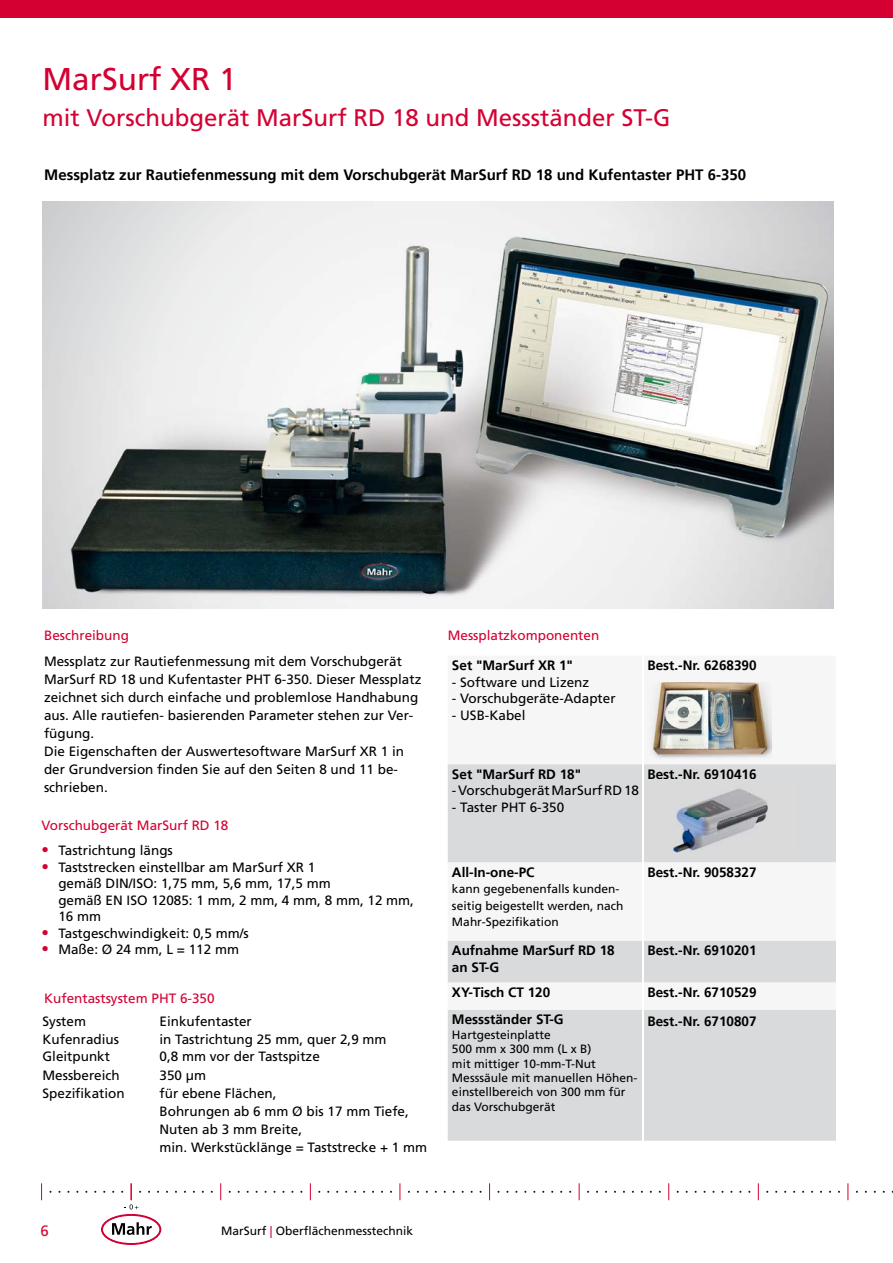
<style>
.page{position:relative;width:893px;height:1263px;background:#fff}
.page>*{position:absolute;margin:0;border:0;box-sizing:border-box;transform-origin:0 0}
.t1{font:31.5px "Frutiger LT Pro";color:#d40032}
.t2{font:24px "Frutiger LT Pro";color:#d40032}
.t3{font:700 15px "Frutiger LT Pro";color:#000}
.t4{font:15px "Frutiger LT Pro";color:#d40032}
.t5{font:13.5px/18px "Frutiger LT Pro";color:#000}
.t6{font:700 13.5px/16.5px "Frutiger LT Pro";color:#000}
.t7{font:13.5px "Frutiger LT Pro";color:#d40032}
.t8{font:12px/14.4px "Frutiger LT Pro";color:#000}
.s1{font-weight:300;font-size:15px;color:#d40032}
.s2{color:#d40032}
</style>
<div class="page">
<img style="left:43px;top:202px;width:790px;height:406px">
<svg style="left:448px;top:764px;width:388px;height:377px;fill:#d9dadb"></svg>
<hr style="left:643px;top:764px;width:1px;height:98px;background:#fff">
<hr style="left:643px;top:862px;width:1px;height:79px;background:#fff">
<hr style="left:643px;top:941px;width:1px;height:41px;background:#fff">
<svg style="left:643px;top:982px;width:1px;height:28px"></svg>
<hr style="left:643px;top:1010px;width:1px;height:131px;background:#fff">
<img style="left:647px;top:683px;width:125px;height:76px">
<img style="left:647px;top:780px;width:154px;height:75px">
<div style="left:0;top:0;width:893px;height:17px;background:#d40032"></div>
<svg style="left:41px;top:1183px;width:1px;height:17px"></svg>
<svg style="left:94px;top:1183px;width:74px;height:61px"></svg>
<svg style="left:220px;top:1183px;width:1px;height:17px"></svg>
<svg style="left:310px;top:1183px;width:1px;height:17px"></svg>
<svg style="left:400px;top:1183px;width:1px;height:17px"></svg>
<svg style="left:489px;top:1183px;width:1px;height:17px"></svg>
<svg style="left:579px;top:1183px;width:1px;height:17px"></svg>
<svg style="left:668px;top:1183px;width:1px;height:17px"></svg>
<svg style="left:758px;top:1183px;width:1px;height:17px"></svg>
<svg style="left:847px;top:1183px;width:1px;height:17px"></svg>
<h1 class="t1" style="left:43px;top:61px;width:196px">MarSurf XR 1</h1>
<h2 class="t2" style="left:43px;top:104px;width:629px">mit Vorschubgerät MarSurf RD 18 und Messständer ST-G</h2>
<p class="t3" style="left:44px;top:165px;width:703px">Messplatz zur Rautiefenmessung mit dem Vorschubgerät MarSurf RD 18 und Kufentaster PHT 6-350</p>
<p class="t7" style="left:44px;top:627px;width:86px">Beschreibung</p>
<p class="t7" style="left:448px;top:627px;width:153px">Messplatzkomponenten</p>
<p class="t5" style="left:44px;top:652px;width:379px">Messplatz zur Rautiefenmessung mit dem Vorschubgerät MarSurf RD 18 und Kufentaster PHT 6-350. Dieser Messplatz zeichnet sich durch einfache und problemlose Handhabung aus. Alle rautiefen- basierenden Parameter stehen zur Ver&shy;fügung.<br>Die Eigenschaften der Auswertesoftware MarSurf XR 1 in der Grundversion finden Sie auf den Seiten 8 und 11 be&shy;schrieben.</p>
<p class="t7" style="left:42px;top:817px;width:188px">Vorschubgerät MarSurf RD 18</p>
<p class="t6" style="left:452px;top:657px;width:123px">Set "MarSurf XR 1"</p>
<p class="t5" style="left:452px;top:673px;width:139px">- Software und Lizenz</p>
<p class="t5" style="left:452px;top:689px;width:165px">- Vorschubgeräte-Adapter</p>
<p class="t5" style="left:452px;top:706px;width:75px">- USB-Kabel</p>
<p class="t6" style="left:452px;top:766px;width:131px">Set "MarSurf RD 18"</p>
<p class="t5" style="left:452px;top:782px;width:189px">- Vorschubgerät MarSurf RD 18</p>
<p class="t5" style="left:452px;top:798px;width:114px">- Taster PHT 6-350</p>
<p class="t6" style="left:647px;top:657px;width:111px">Best.-Nr. 6268390</p>
<p class="t6" style="left:647px;top:766px;width:111px">Best.-Nr. 6910416</p>
<p class="t5" style="left:41px;top:842px;width:133px"><span class="s1">•</span> Tastrichtung längs</p>
<p class="t5" style="left:58px;top:859px;width:357px;line-height:16.5px;text-indent:-17px"><span class="s1">•</span> Taststrecken einstellbar am MarSurf XR 1<br>gemäß DIN/ISO: 1,75 mm, 5,6 mm, 17,5 mm<br>gemäß EN ISO 12085: 1 mm, 2 mm, 4 mm, 8 mm, 12 mm,<br>16 mm</p>
<p class="t5" style="left:41px;top:924px;width:209px"><span class="s1">•</span> Tastgeschwindigkeit: 0,5 mm/s</p>
<p class="t5" style="left:41px;top:941px;width:199px"><span class="s1">•</span> Maße: Ø 24 mm, L = 112 mm</p>
<p class="t7" style="left:44px;top:990px;width:172px">Kufentastsystem PHT 6-350</p>
<p class="t5" style="left:43px;top:1012px;width:45px">System</p>
<p class="t5" style="left:160px;top:1012px;width:94px">Einkufentaster</p>
<p class="t5" style="left:43px;top:1030px;width:78px">Kufenradius</p>
<p class="t5" style="left:160px;top:1030px;width:229px">in Tastrichtung 25 mm, quer 2,9 mm</p>
<p class="t5" style="left:43px;top:1047px;width:69px">Gleitpunkt</p>
<p class="t5" style="left:160px;top:1047px;width:162px">0,8 mm vor der Tastspitze</p>
<p class="t5" style="left:43px;top:1066px;width:79px">Messbereich</p>
<p class="t5" style="left:160px;top:1066px;width:48px">350 μm</p>
<p class="t5" style="left:43px;top:1084px;width:84px">Spezifikation</p>
<p class="t5" style="left:160px;top:1084px;width:269px">für ebene Flächen,<br>Bohrungen ab 6 mm Ø bis 17 mm Tiefe,<br>Nuten ab 3 mm Breite,<br>min. Werkstücklänge = Taststrecke + 1 mm</p>
<p class="t6" style="left:452px;top:864px;width:84px">All-In-one-PC</p>
<p class="t8" style="left:452px;top:881px;width:173px;line-height:16.5px">kann gegebenenfalls kunden&shy;seitig beigestellt werden, nach<br>Mahr-Spezifikation</p>
<p class="t6" style="left:647px;top:864px;width:111px">Best.-Nr. 9058327</p>
<p class="t6" style="left:452px;top:942px;width:164px">Aufnahme MarSurf RD 18 an ST-G</p>
<p class="t6" style="left:647px;top:942px;width:111px">Best.-Nr. 6910201</p>
<p class="t6" style="left:452px;top:984px;width:100px">XY-Tisch CT 120</p>
<p class="t6" style="left:647px;top:984px;width:111px">Best.-Nr. 6710529</p>
<p class="t6" style="left:452px;top:1011px;width:113px">Messständer ST-G</p>
<p class="t8" style="left:452px;top:1027px;width:187px">Hartgesteinplatte<br>500 mm x 300 mm (L x B)<br>mit mittiger 10-mm-T-Nut<br>Messsäule mit manuellen Höhen&shy;einstellbereich von 300 mm für das Vorschubgerät</p>
<p class="t6" style="left:647px;top:1013px;width:111px">Best.-Nr. 6710807</p>
<p class="t4" style="left:40px;top:1222px;width:10px">6</p>
<p class="t8" style="left:221px;top:1224px;width:194px">MarSurf <span class="s2">|</span> Oberflächenmesstechnik</p>
</div>
